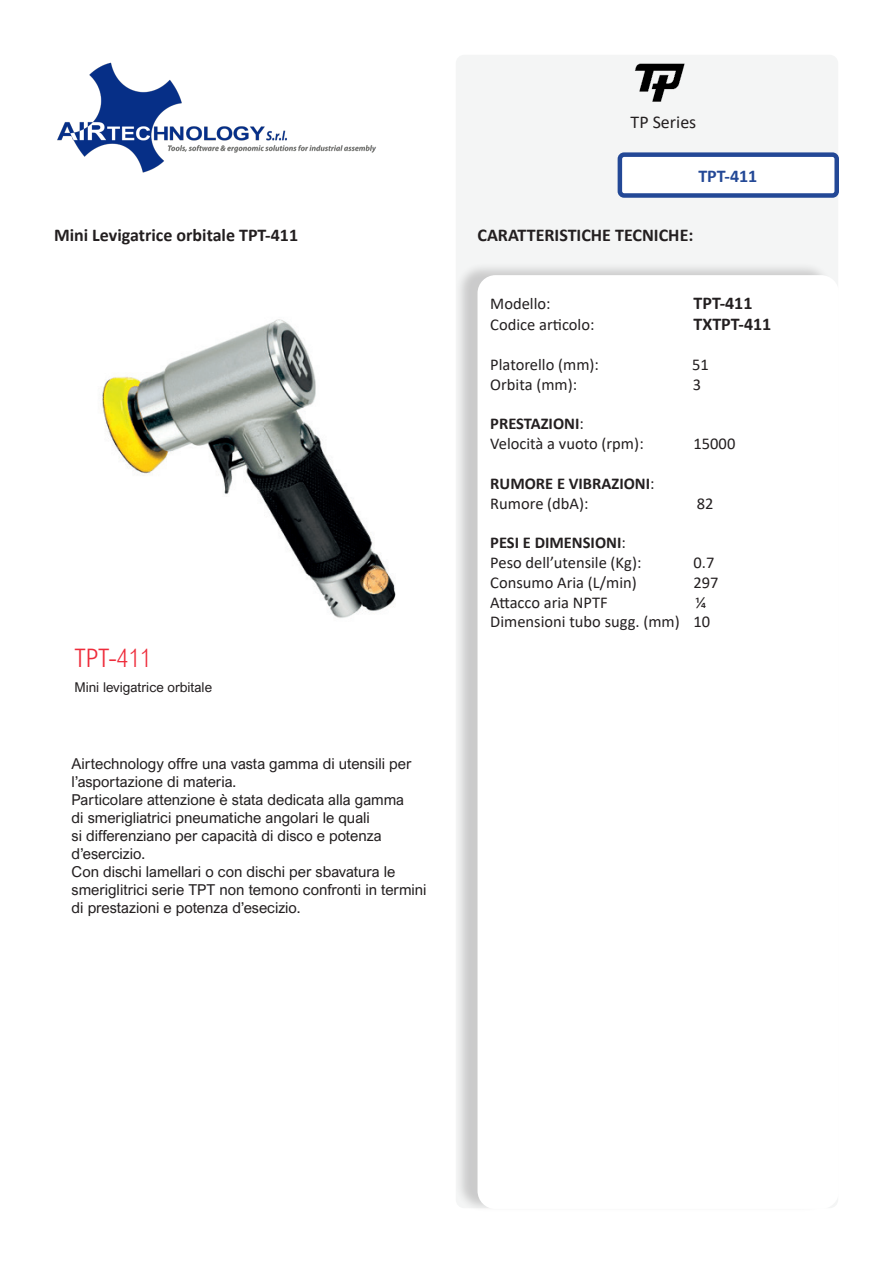
<style>
.page{position:relative;width:893px;height:1263px;background:#fff}
.page>*{position:absolute;margin:0;border:0;box-sizing:border-box;transform-origin:0 0}
.t1{font:300 25.5px "Arial Nova Cond";color:#ee2c3b}
.t2{font:700 18px "Calibri";color:#231f20}
.t3{font:18px "Calibri";color:#231f20}
.t4{font:700 18px "Calibri";color:#234896}
.t5{font:16.5px/19.8px "Calibri";color:#231f20}
.t6{font:700 16.5px/19.8px "Calibri";color:#231f20}
.t7{font:15px/18px "Arial Nova";color:#231f20}
.t8{font:13.5px "Arial Nova";color:#231f20}
.s1{font-weight:700}
.s2{font-weight:400}
</style>
<div class="page">
<img style="left:57px;top:62px;width:319px;height:111px">
<div style="left:456px;top:55px;width:382px;height:1153px;background:#f4f5f5;border-radius:9px"></div>
<div style="left:620px;top:155px;width:217px;height:40px;background:#fff;border-radius:4px"></div>
<div style="left:618px;top:152px;width:221px;height:46px;border:4px solid #234896;border-radius:4px"></div>
<div style="left:455px;top:262px;width:378px;height:951px;background:#231f20;opacity:.2"></div>
<div style="left:477px;top:275px;width:362px;height:934px;background:#fff;border-radius:18px"></div>
<img style="left:635px;top:63px;width:50px;height:39px">
<img style="left:102px;top:319px;width:294px;height:299px">
<p class="t3" style="left:631px;top:109px;width:67px">TP Series</p>
<p class="t4" style="left:698px;top:163px;width:61px">TPT-411</p>
<p class="t2" style="left:54px;top:222px;width:246px">Mini Levigatrice orbitale TPT-411</p>
<p class="t2" style="left:478px;top:222px;width:217px">CARATTERISTICHE TECNICHE:</p>
<p class="t5" style="left:490px;top:293px;width:62px">Modello:</p>
<p class="t2" style="left:693px;top:290px;width:61px">TPT-411</p>
<p class="t5" style="left:490px;top:315px;width:106px">Codice articolo:</p>
<p class="t2" style="left:693px;top:312px;width:79px">TXTPT-411</p>
<p class="t5" style="left:490px;top:354px;width:110px">Platorello (mm):</p>
<p class="t5" style="left:692px;top:354px;width:18px">51</p>
<p class="t5" style="left:490px;top:374px;width:88px">Orbita (mm):</p>
<p class="t5" style="left:693px;top:374px;width:10px">3</p>
<p class="t5" style="left:490px;top:414px;width:155px"><span class="s1">PRESTAZIONI</span>:<br>Velocità a vuoto (rpm):</p>
<p class="t5" style="left:693px;top:433px;width:43px">15000</p>
<p class="t6" style="left:490px;top:473px;width:166px">RUMORE E VIBRAZIONI<span class="s2">:<br>Rumore (dbA):</span></p>
<p class="t5" style="left:490px;top:532px;width:153px"><span class="s1">PESI E DIMENSIONI</span>:<br>Peso dell’utensile (Kg):</p>
<p class="t5" style="left:697px;top:493px;width:18px">82</p>
<p class="t5" style="left:693px;top:552px;width:22px">0.7</p>
<h1 class="t1" style="left:74px;top:642px;width:78px">TPT-411</h1>
<p class="t8" style="left:74px;top:680px;width:139px">Mini levigatrice orbitale</p>
<p class="t7" style="left:72px;top:754px;width:357px">Airtechnology offre una vasta gamma di utensili per l’asportazione di materia.<br>Particolare attenzione è stata dedicata alla gamma<br>di smerigliatrici pneumatiche angolari le quali<br>si differenziano per capacità di disco e potenza d’esercizio.<br>Con dischi lamellari o con dischi per sbavatura le smeriglitrici serie TPT non temono confronti in termini di prestazioni e potenza d’esecizio.</p>
<p class="t5" style="left:490px;top:572px;width:148px">Consumo Aria (L/min)</p>
<p class="t5" style="left:693px;top:572px;width:27px">297</p>
<p class="t5" style="left:490px;top:592px;width:119px">Attacco aria NPTF</p>
<p class="t5" style="left:490px;top:592px;width:221px;text-align:right">1/4<br>Dimensioni tubo sugg. (mm) 10</p>
</div>
